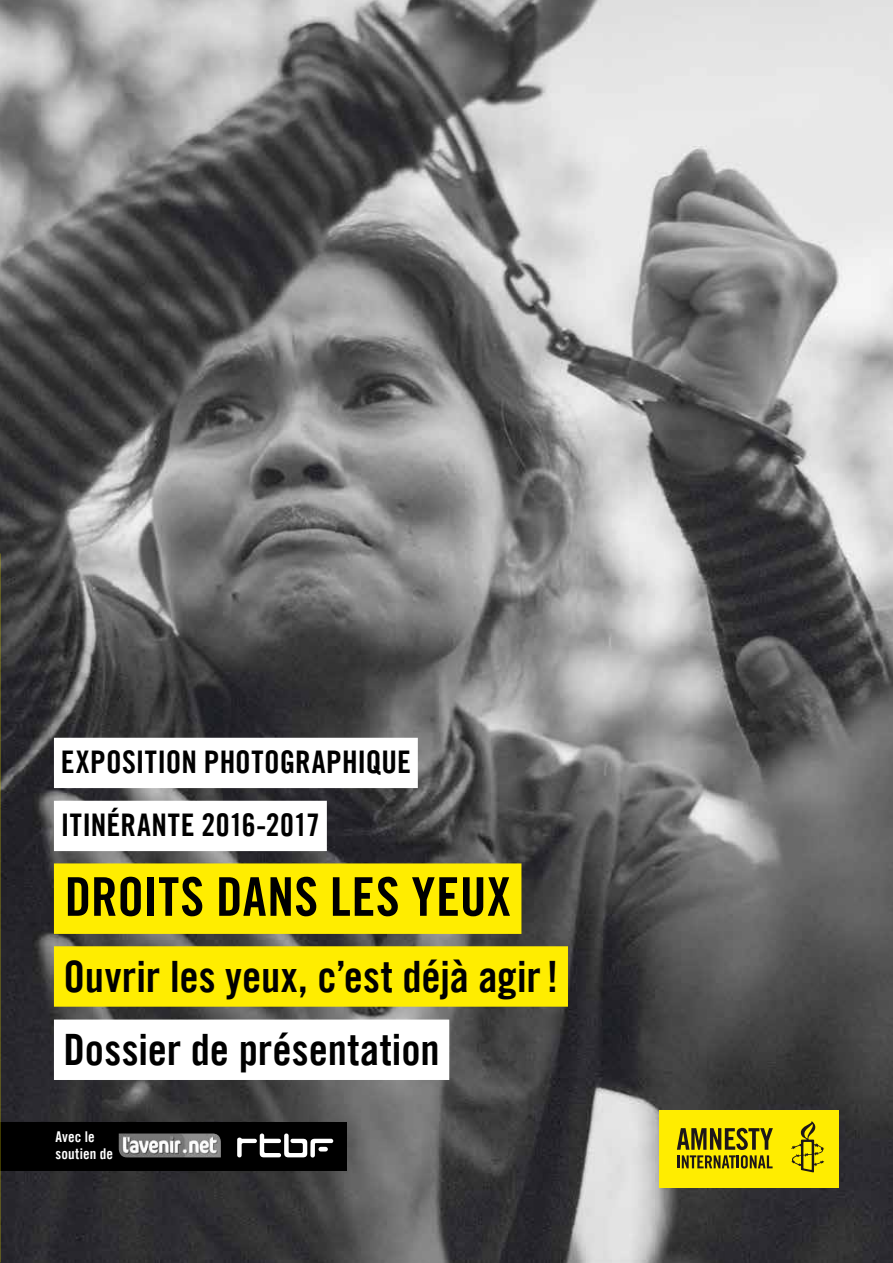
<style>
.page{position:relative;width:893px;height:1263px;background:#fff}
.page>*{position:absolute;margin:0;border:0;box-sizing:border-box;transform-origin:0 0}
.t1{font:53.4px "Amnesty Trade Gothic Bd Cn 20";letter-spacing:.01em;color:#000}
.t2{font:43.35px/73.3px "Amnesty Trade Gothic Bd Cn 20";color:#000}
.t3{font:31.2px/63px "Amnesty Trade Gothic Bd Cn 20";letter-spacing:.005em;color:#000}
.t4{font:14.85px/17.9px "Amnesty Trade Gothic Bd Cn 20";letter-spacing:.01em;color:#fff}
</style>
<div class="page">
<img style="left:0;top:0;width:893px;height:1263px">
<div style="left:54px;top:738px;width:364px;height:50px;background:#fff"></div>
<div style="left:54px;top:801px;width:273px;height:50px;background:#fff"></div>
<div style="left:54px;top:863px;width:467px;height:71px;background:#ffed00"></div>
<div style="left:54px;top:946px;width:514px;height:61px;background:#ffed00"></div>
<div style="left:54px;top:1019px;width:395px;height:61px;background:#fff"></div>
<div style="left:659px;top:1110px;width:180px;height:77px;background:#ffed00"></div>
<svg style="left:677px;top:1128px;width:96px;height:40px"></svg>
<svg style="left:791px;top:1121px;width:33px;height:51px"></svg>
<div style="left:0;top:1122px;width:347px;height:49px;background:#000"></div>
<img style="left:119px;top:1133px;width:102px;height:24px">
<svg style="left:237px;top:1133px;width:96px;height:24px"></svg>
<p class="t3" style="left:61px;top:730px;width:351px">EXPOSITION PHOTOGRAPHIQUE<br>ITINÉRANTE 2016-2017</p>
<p class="t1" style="left:65px;top:864px;width:448px">DROITS DANS LES YEUX</p>
<p class="t2" style="left:64px;top:939px;width:496px">Ouvrir les yeux, c’est déjà agir!<br>Dossier de présentation</p>
<p class="t4" style="left:56px;top:1127px;width:59px">Avec le soutien de</p>
</div>
